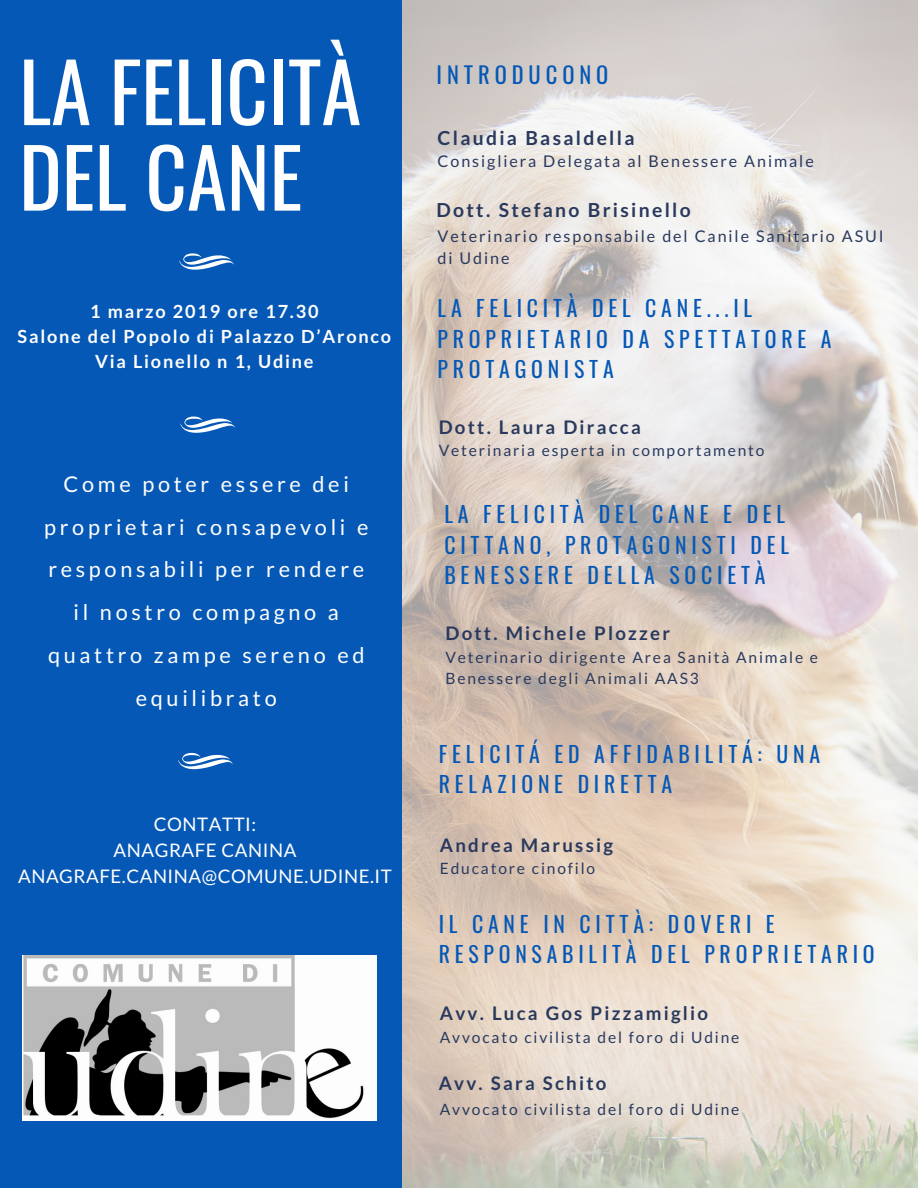
<style>
.page{position:relative;width:918px;height:1188px;background:#fff}
.page>*{position:absolute;margin:0;border:0;box-sizing:border-box;transform-origin:0 0}
.t1{font:81px/85.5px "Oswald";color:#fff}
.t2{font:22.5px "Oswald";letter-spacing:.22em;color:#0558b5}
.t3{font:21.75px/30.3px "Oswald";letter-spacing:.22em;color:#0558b5}
.t4{font:21.75px/42.8px "Lato";letter-spacing:.17em;color:#fff;text-align:center}
.t5{font:700 19.35px "Lato";letter-spacing:.12em;color:#29395d}
.t6{font:700 18.75px "Lato";letter-spacing:.12em;color:#29395d}
.t7{font:18.75px/25.8px "Lato";letter-spacing:.03em;color:#fff;text-align:center}
.t8{font:700 18.15px/24.8px "Lato";letter-spacing:.1em;color:#fff;text-align:center}
.t9{font:16.05px/22.5px "Lato";letter-spacing:.12em;color:#29395d}
.t10{font:15.6px/21.3px "Lato";letter-spacing:.12em;color:#29395d}
</style>
<div class="page">
<img style="left:402px;top:0;width:516px;height:1188px">
<div style="left:0;top:0;width:402px;height:1188px;background:#0558b5"></div>
<svg style="left:179px;top:253px;width:55px;height:17px"></svg>
<svg style="left:180px;top:417px;width:55px;height:16px"></svg>
<svg style="left:178px;top:753px;width:55px;height:16px"></svg>
<img style="left:22px;top:955px;width:355px;height:165px">
<h1 class="t1" style="left:19px;top:46px;width:344px">LA FELICITÀ<br>DEL CANE</h1>
<p class="t8" style="left:18px;top:299px;width:375px">1 marzo 2019 ore 17.30<br>Salone del Popolo di Palazzo D’Aronco<br>Via Lionello n 1, Udine</p>
<p class="t4" style="left:44px;top:462px;width:326px">Come poter essere dei proprietari consapevoli e responsabili per rendere il nostro compagno a quattro zampe sereno ed equilibrato</p>
<p class="t7" style="left:18px;top:811px;width:375px">CONTATTI:<br>ANAGRAFE CANINA<br>ANAGRAFE.CANINA@COMUNE.UDINE.IT</p>
<p class="t2" style="left:436px;top:58px;width:173px">INTRODUCONO</p>
<p class="t5" style="left:438px;top:126px;width:198px">Claudia Basaldella</p>
<p class="t9" style="left:438px;top:149px;width:378px">Consigliera Delegata al Benessere Animale</p>
<p class="t5" style="left:436px;top:198px;width:256px">Dott. Stefano Brisinello</p>
<p class="t9" style="left:438px;top:224px;width:448px">Veterinario responsabile del Canile Sanitario ASUI di Udine</p>
<p class="t3" style="left:438px;top:292px;width:396px">LA FELICITÀ DEL CANE...IL<br>PROPRIETARIO DA SPETTATORE A<br>PROTAGONISTA</p>
<p class="t6" style="left:439px;top:416px;width:204px">Dott. Laura Diracca</p>
<p class="t10" style="left:439px;top:439px;width:327px">Veterinaria esperta in comportamento</p>
<p class="t3" style="left:444px;top:498px;width:346px">LA FELICITÀ DEL CANE E DEL<br>CITTANO, PROTAGONISTI DEL<br>BENESSERE DELLA SOCIETÀ</p>
<p class="t6" style="left:446px;top:622px;width:226px">Dott. Michele Plozzer</p>
<p class="t10" style="left:446px;top:646px;width:374px">Veterinario dirigente Area Sanità Animale e<br>Benessere degli Animali AAS3</p>
<p class="t3" style="left:439px;top:738px;width:383px">FELICITÁ ED AFFIDABILITÁ: UNA<br>RELAZIONE DIRETTA</p>
<p class="t6" style="left:440px;top:833px;width:175px">Andrea Marussig</p>
<p class="t10" style="left:440px;top:857px;width:157px">Educatore cinofilo</p>
<p class="t3" style="left:439px;top:908px;width:437px">IL CANE IN CITTÀ: DOVERI E<br>RESPONSABILITÀ DEL PROPRIETARIO</p>
<p class="t6" style="left:440px;top:1002px;width:270px">Avv. Luca Gos Pizzamiglio</p>
<p class="t10" style="left:440px;top:1026px;width:301px">Avvocato civilista del foro di Udine</p>
<p class="t6" style="left:439px;top:1072px;width:169px">Avv. Sara Schito</p>
<p class="t10" style="left:440px;top:1098px;width:301px">Avvocato civilista del foro di Udine</p>
</div>
